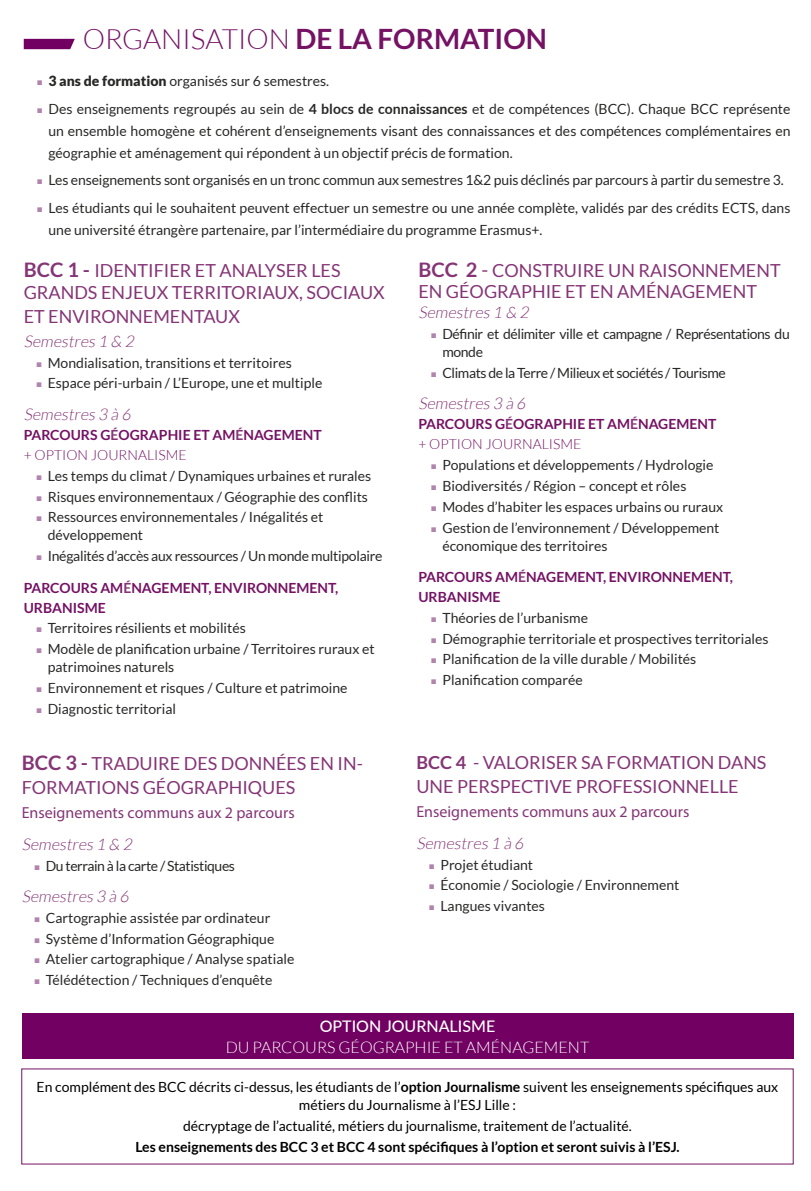
<style>
.page{position:relative;width:811px;height:1191px;background:#fff}
.page>*{position:absolute;margin:0;border:0;box-sizing:border-box;transform-origin:0 0}
.t1{font:700 28px "Lato";color:#751264}
.t2{font:18px/21.6px "Lato";color:#853576}
.t3{font:italic 300 16px "Lato";color:#853576}
.t4{font:16px "Myriad Pro";color:#853576}
.t5{font:300 16px "Lato";color:#fff}
.t6{font:500 16px "Lato";color:#fff}
.t7{font:14px/20.8px "Lato";color:#282827}
.t8{font:14px/18px "Lato";color:#000;text-align:center}
.t9{font:700 14px/20px "Lato";color:#751264}
.t10{font:14px/18px "Lato";letter-spacing:-.03em;color:#282827}
.t11{font:700 14px "Lato";color:#000}
.t12{font:14px/20.8px "Lato";letter-spacing:-.02em;color:#282827}
.s1{font-weight:300}
.s2{font-weight:900}
.s3{font-weight:700}
.s4{font-weight:700;font-size:20px}
.s5{color:#853576}
.s6{font-size:20px}
</style>
<div class="page">
<svg style="left:23px;top:39px;width:52px;height:10px"></svg>
<div style="left:22px;top:1013px;width:771px;height:46px;background:#720062"></div>
<h1 class="t1" style="left:83px;top:23px;width:466px"><span class="s1">ORGANISATION</span> DE LA FORMATION</h1>
<p class="t7" style="left:48px;top:67px;width:743px;line-height:27.6px"><span class="s2">3 ans de formation</span> organisés sur 6 semestres.<br>Des enseignements regroupés au sein de <span class="s3">4 blocs de connaissances</span> et de compétences (BCC). Chaque BCC représente</p>
<p class="t7" style="left:48px;top:119px;width:743px;line-height:22px">un ensemble homogène et cohérent d’enseignements visant des connaissances et des compétences complémentaires en géographie et aménagement qui répondent à un objectif précis de formation.</p>
<p class="t7" style="left:48px;top:166px;width:743px;line-height:27.6px">Les enseignements sont organisés en un tronc commun aux semestres 1&amp;2 puis déclinés par parcours à partir du semestre 3.<br>Les étudiants qui le souhaitent peuvent effectuer un semestre ou une année complète, validés par des crédits ECTS, dans</p>
<p class="t7" style="left:48px;top:219px;width:495px">une université étrangère partenaire, par l’intermédiaire du programme Erasmus+.</p>
<p class="t2" style="left:24px;top:260px;width:362px"><span class="s4">BCC 1 -</span> IDENTIFIER ET ANALYSER LES<br>GRANDS ENJEUX TERRITORIAUX, SOCIAUX</p>
<p class="t2" style="left:24px;top:305px;width:218px">ET ENVIRONNEMENTAUX</p>
<p class="t3" style="left:24px;top:332px;width:115px">Semestres 1 &amp; 2</p>
<p class="t7" style="left:48px;top:352px;width:276px">Mondialisation, transitions et territoires<br>Espace péri-urbain / L’Europe, une et multiple</p>
<p class="t3" style="left:24px;top:405px;width:112px">Semestres 3 à 6</p>
<p class="t9" style="left:24px;top:424px;width:299px">PARCOURS G<span class="s5">É</span>OGRAPHIE ET AM<span class="s5">É</span>NAGEMENT <span class="s1">+ OPTION JOURNALISME</span></p>
<p class="t7" style="left:48px;top:465px;width:325px">Les temps du climat / Dynamiques urbaines et rurales<br>Risques environnementaux / Géographie des conflits<br>Ressources environnementales / Inégalités et</p>
<p class="t12" style="left:48px;top:525px;width:336px">développement<br>Inégalités d’accès aux ressources / Un monde multipolaire</p>
<p class="t9" style="left:24px;top:577px;width:316px">PARCOURS AM<span class="s5">É</span>NAGEMENT, ENVIRONNEMENT,<br>URBANISME</p>
<p class="t7" style="left:48px;top:618px;width:328px">Territoires résilients et mobilités<br>Modèle de planification urbaine / Territoires ruraux et</p>
<p class="t7" style="left:48px;top:656px;width:301px">patrimoines naturels<br>Environnement et risques / Culture et patrimoine<br>Diagnostic territorial</p>
<p class="t2" style="left:418px;top:259px;width:364px"><span class="s4">BCC 2</span> <span class="s6">-</span> CONSTRUIRE UN RAISONNEMENT<br>EN GÉOGRAPHIE ET EN AMÉNAGEMENT</p>
<p class="t3" style="left:418px;top:304px;width:115px">Semestres 1 &amp; 2</p>
<p class="t10" style="left:442px;top:325px;width:349px">Définir et délimiter ville et campagne / Représentations du monde</p>
<p class="t10" style="left:442px;top:364px;width:285px">Climats de la Terre / Milieux et sociétés / Tourisme</p>
<p class="t3" style="left:418px;top:395px;width:112px">Semestres 3 à 6</p>
<p class="t9" style="left:418px;top:414px;width:299px">PARCOURS G<span class="s5">É</span>OGRAPHIE ET AM<span class="s5">É</span>NAGEMENT <span class="s1">+ OPTION JOURNALISME</span></p>
<p class="t7" style="left:442px;top:454px;width:282px">Populations et développements / Hydrologie Biodiversités / Région – concept et rôles Modes d’habiter les espaces urbains ou ruraux Gestion de l’environnement / Développement</p>
<p class="t7" style="left:442px;top:535px;width:166px">économique des territoires</p>
<p class="t9" style="left:418px;top:566px;width:316px">PARCOURS AM<span class="s5">É</span>NAGEMENT, ENVIRONNEMENT,<br>URBANISME</p>
<p class="t7" style="left:442px;top:607px;width:328px">Théories de l’urbanisme<br>Démographie territoriale et prospectives territoriales Planification de la ville durable / Mobilités Planification comparée</p>
<p class="t2" style="left:22px;top:751px;width:343px;line-height:24px"><span class="s4">BCC 3 -</span> TRADUIRE DES DONNÉES EN IN-<br>FORMATIONS GÉOGRAPHIQUES</p>
<p class="t4" style="left:22px;top:803px;width:274px">Enseignements communs aux 2 parcours</p>
<p class="t3" style="left:22px;top:835px;width:115px">Semestres 1 &amp; 2</p>
<p class="t10" style="left:46px;top:856px;width:191px">Du terrain à la carte / Statistiques</p>
<p class="t3" style="left:22px;top:887px;width:112px">Semestres 3 à 6</p>
<p class="t7" style="left:46px;top:907px;width:250px">Cartographie assistée par ordinateur Système d’Information Géographique Atelier cartographique / Analyse spatiale Télédétection / Techniques d’enquête</p>
<p class="t2" style="left:416px;top:750px;width:351px;line-height:24px"><span class="s3">BCC 4</span> - VALORISER SA FORMATION DANS<br>UNE PERSPECTIVE PROFESSIONNELLE</p>
<p class="t4" style="left:416px;top:802px;width:274px">Enseignements communs aux 2 parcours</p>
<p class="t3" style="left:416px;top:834px;width:112px">Semestres 1 à 6</p>
<p class="t7" style="left:440px;top:854px;width:240px">Projet étudiant<br>Économie / Sociologie / Environnement<br>Langues vivantes</p>
<p class="t6" style="left:320px;top:1015px;width:177px">OPTION JOURNALISME</p>
<p class="t5" style="left:226px;top:1039px;width:365px">DU PARCOURS GÉOGRAPHIE ET AMÉNAGEMENT</p>
<p class="t8" style="left:37px;top:1078px;width:743px">En complément des BCC décrits ci-dessus, les étudiants de l’<span class="s3">option Journalisme</span> suivent les enseignements spécifiques aux métiers du Journalisme à l’ESJ Lille :</p>
<p class="t8" style="left:183px;top:1117px;width:450px">décryptage de l’actualité, métiers du journalisme, traitement de l’actualité.</p>
<p class="t11" style="left:135px;top:1138px;width:546px">Les enseignements des BCC 3 et BCC 4 sont spécifiques à l’option et seront suivis à l’ESJ.</p>
</div>
